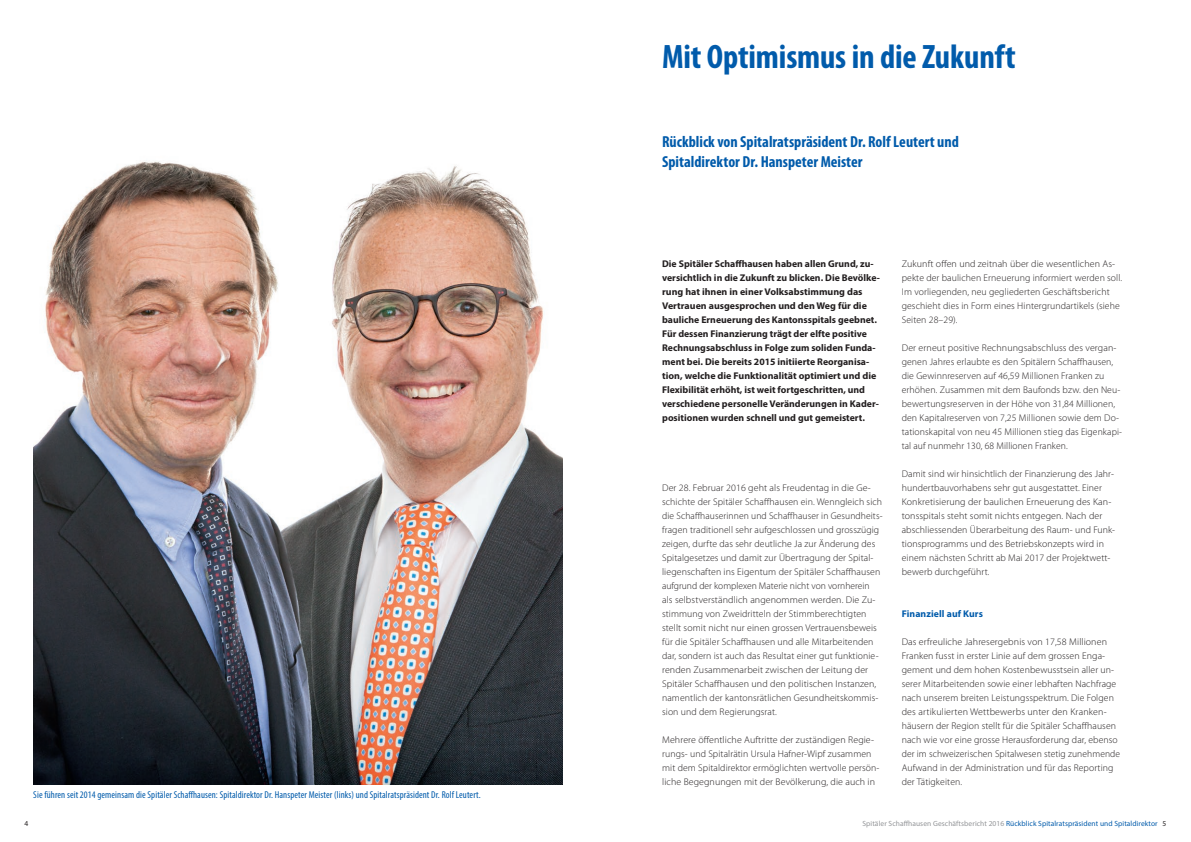
<style>
.page{position:relative;width:1191px;height:842px;background:#fff}
.page>*{position:absolute;margin:0;border:0;box-sizing:border-box;transform-origin:0 0}
.t1{font:700 condensed 34px "Myriad Pro";letter-spacing:-.005em;color:#015bab}
.t2{font:700 condensed 16px/20.5px "Myriad Pro";color:#015bab}
.t3{font:condensed 10px "Myriad Pro";letter-spacing:.01em;color:#015bab}
.t4{font:300 9.8px/14px "Myriad Pro";letter-spacing:.01em;color:#231f20}
.t5{font:700 9.8px/14px "Myriad Pro";color:#231f20}
.t6{font:700 9.8px "Myriad Pro";letter-spacing:.01em;color:#015bab}
.t7{font:7.5px "Myriad Pro";letter-spacing:.01em;color:#015bab}
.t8{font:7.5px "Myriad Pro";color:#231f20}
.s1{color:#939598}
.s2{color:#231f20}
</style>
<div class="page">
<img style="left:33px;top:161px;width:529px;height:624px">
<h1 class="t1" style="left:662px;top:38px;width:355px">Mit Optimismus in die Zukunft</h1>
<h2 class="t2" style="left:662px;top:131px;width:298px">Rückblick von Spitalratspräsident Dr. Rolf Leutert und<br>Spitaldirektor Dr. Hanspeter Meister</h2>
<p class="t3" style="left:33px;top:789px;width:449px">Sie führen seit 2014 gemeinsam die Spitäler Schaffhausen: Spitaldirektor Dr. Hanspeter Meister (links) und Spitalratspräsident Dr. Rolf Leutert.</p>
<p class="t5" style="left:662px;top:256px;width:219px">Die Spitäler Schaffhausen haben allen Grund, zu&shy;versichtlich in die Zukunft zu blicken. Die Bevölke&shy;rung hat ihnen in einer Volksabstimmung das Vertrauen ausgesprochen und den Weg für die bauliche Erneuerung des Kantonsspitals geebnet.<br>Für dessen Finanzierung trägt der elfte positive Rechnungsabschluss in Folge zum soliden Funda&shy;ment bei. Die bereits 2015 initiierte Reorganisa&shy;tion, welche die Funktionalität optimiert und die Flexibilität erhöht, ist weit fortgeschritten, und verschiedene personelle Veränderungen in Kader&shy;positionen wurden schnell und gut gemeistert.</p>
<p class="t4" style="left:662px;top:480px;width:222px">Der 28. Februar 2016 geht als Freudentag in die Ge&shy;schichte der Spitäler Schaffhausen ein. Wenngleich sich die Schaffhauserinnen und Schaffhauser in Gesundheits&shy;fragen traditionell sehr aufgeschlossen und grosszügig zeigen, durfte das sehr deutliche Ja zur Änderung des Spitalgesetzes und damit zur Übertragung der Spital&shy;liegenschaften ins Eigentum der Spitäler Schaffhausen aufgrund der komplexen Materie nicht von vornherein als selbstverständlich angenommen werden. Die Zu&shy;stimmung von Zweidritteln der Stimmberechtigten stellt somit nicht nur einen grossen Vertrauensbeweis für die Spitäler Schaffhausen und alle Mitarbeitenden dar, sondern ist auch das Resultat einer gut funktionie&shy;renden Zusammenarbeit zwischen der Leitung der Spitäler Schaffhausen und den politischen Instanzen, namentlich der kantonsrätlichen Gesundheitskommis&shy;sion und dem Regierungsrat.</p>
<p class="t4" style="left:662px;top:732px;width:218px">Mehrere öffentliche Auftritte der zuständigen Regie&shy;rungs- und Spitalrätin Ursula Hafner-Wipf zusammen mit dem Spitaldirektor ermöglichten wertvolle persön&shy;liche Begegnungen mit der Bevölkerung, die auch in</p>
<p class="t4" style="left:901px;top:256px;width:222px">Zukunft offen und zeitnah über die wesentlichen As&shy;pekte der baulichen Erneuerung informiert werden soll.<br>Im vorliegenden, neu gegliederten Geschäftsbericht geschieht dies in Form eines Hintergrundartikels (siehe Seiten 28–29).</p>
<p class="t4" style="left:901px;top:340px;width:222px">Der erneut positive Rechnungsabschluss des vergan&shy;genen Jahres erlaubte es den Spitälern Schaffhausen, die Gewinnreserven auf 46,59 Millionen Franken zu erhöhen. Zusammen mit dem Baufonds bzw. den Neu&shy;bewertungsreserven in der Höhe von 31,84 Millionen, den Kapitalreserven von 7,25 Millionen sowie dem Do&shy;tationskapital von neu 45 Millionen stieg das Eigenkapi&shy;tal auf nunmehr 130, 68 Millionen Franken.</p>
<p class="t4" style="left:901px;top:466px;width:214px">Damit sind wir hinsichtlich der Finanzierung des Jahr&shy;hundertbauvorhabens sehr gut ausgestattet. Einer Konkretisierung der baulichen Erneuerung des Kan&shy;tonsspitals steht somit nichts entgegen. Nach der abschliessenden Überarbeitung des Raum- und Funk&shy;tionsprogramms und des Betriebskonzepts wird in einem nächsten Schritt ab Mai 2017 der Projektwett&shy;bewerb durchgeführt.</p>
<p class="t6" style="left:901px;top:607px;width:83px">Finanziell auf Kurs</p>
<p class="t4" style="left:901px;top:634px;width:220px">Das erfreuliche Jahresergebnis von 17,58 Millionen Franken fusst in erster Linie auf dem grossen Enga&shy;gement und dem hohen Kostenbewusstsein aller un&shy;serer Mitarbeitenden sowie einer lebhaften Nachfrage nach unserem breiten Leistungsspektrum. Die Folgen des artikulierten Wettbewerbs unter den Kranken&shy;häusern der Region stellt für die Spitäler Schaffhausen nach wie vor eine grosse Herausforderung dar, ebenso der im schweizerischen Spitalwesen stetig zunehmende Aufwand in der Administration und für das Reporting der Tätigkeiten.</p>
<p class="t8" style="left:25px;top:819px;width:5px">4</p>
<p class="t7" style="left:862px;top:819px;width:305px"><span class="s1">Spitäler Schaffhausen Geschäftsbericht 2016</span> Rückblick Spitalratspräsident und Spitaldirektor <span class="s2">5</span></p>
</div>
